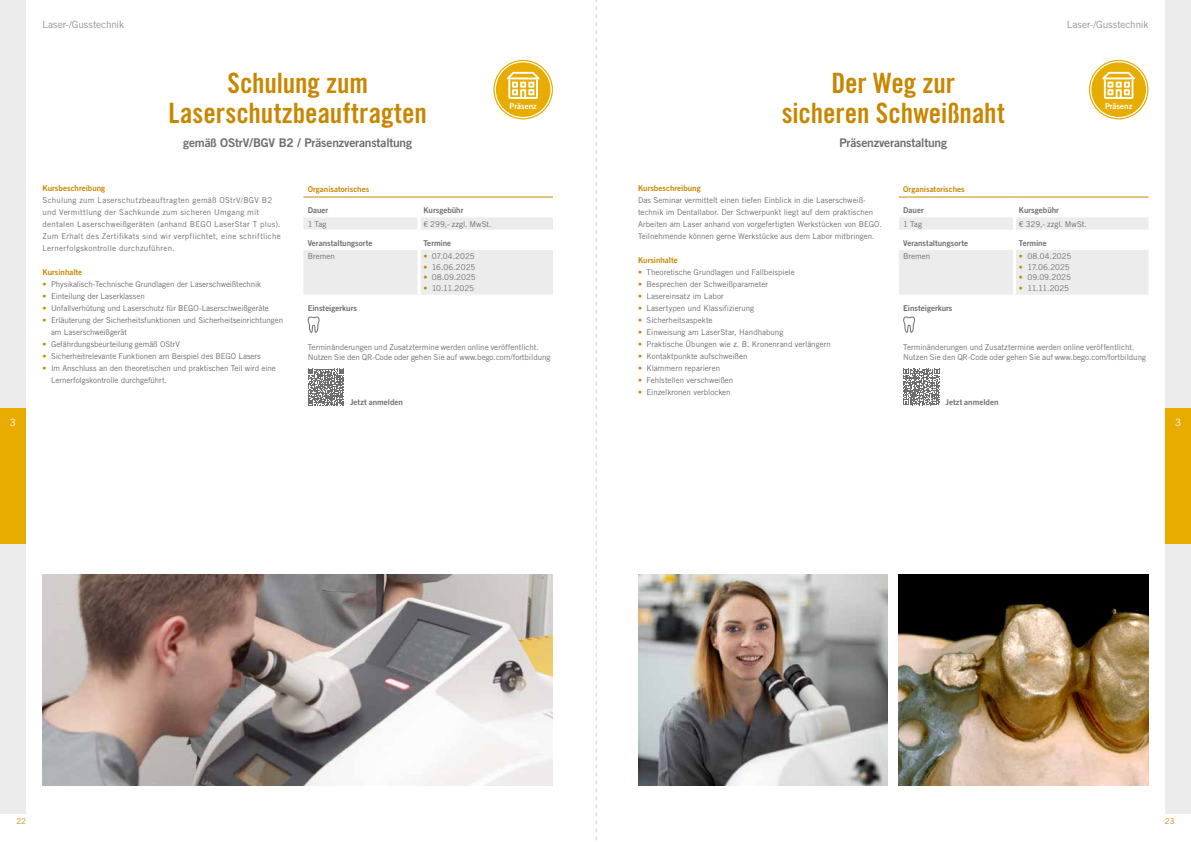
<style>
.page{position:relative;width:1191px;height:842px;background:#fff}
.page>*{position:absolute;margin:0;border:0;box-sizing:border-box;transform-origin:0 0}
.t1{font:28px/30px "Trade Gothic LT Std Bd Cn 20";letter-spacing:-.005em;color:#c78700;text-align:center}
.t2{font:12px "Trade Gothic LT Pro Bd 2";letter-spacing:-.015em;color:#6e6e6e}
.t3{font:10px "Trade Gothic LT Pro";letter-spacing:-.005em;color:#919291}
.t4{font:10px "Trade Gothic LT Pro";color:#fff}
.t5{font:8px/12px "Trade Gothic LT Pro";color:#6e6e6e}
.t6{font:8px/12px "Trade Gothic LT Pro";letter-spacing:.03em;color:#6e6e6e}
.t7{font:8px "Trade Gothic LT Pro Bd 2";color:#6e6e6e}
.t8{font:8px "Trade Gothic LT Pro Bd 2";color:#c78700}
.t9{font:8px "Trade Gothic LT Pro Bd 2";color:#fff}
.t10{font:8px "Trade Gothic LT Pro";color:#c78700}
.s1{color:#c78700}
</style>
<div class="page">
<div style="left:0;top:0;width:26px;height:814px;background:#ececec"></div>
<div style="left:1165px;top:0;width:26px;height:814px;background:#ececec"></div>
<img style="left:43px;top:574px;width:510px;height:211px">
<svg style="left:303px;top:217px;width:250px;height:78px"></svg>
<hr style="left:417px;top:216px;width:3px;height:14px;background:#fff">
<hr style="left:417px;top:250px;width:3px;height:45px;background:#fff">
<hr style="left:303px;top:249px;width:116px;height:1px;background:#fff">
<hr style="left:419px;top:249px;width:134px;height:1px;background:#fff">
<hr style="left:303px;top:197px;width:116px;height:1px;background:#c78700">
<hr style="left:419px;top:197px;width:134px;height:1px;background:#c78700">
<svg style="left:308px;top:369px;width:36px;height:37px"></svg>
<svg style="left:494px;top:61px;width:58px;height:58px"></svg>
<div style="left:493px;top:60px;width:60px;height:59px;border:1px solid #e8ac00;border-radius:50%"></div>
<div style="left:496px;top:62px;width:54px;height:55px;background:#e8ac00;border-radius:50%"></div>
<svg style="left:507px;top:72px;width:32px;height:27px"></svg>
<img style="left:638px;top:574px;width:249px;height:211px">
<img style="left:899px;top:574px;width:249px;height:211px">
<svg style="left:899px;top:217px;width:249px;height:78px"></svg>
<hr style="left:1013px;top:216px;width:3px;height:14px;background:#fff">
<hr style="left:1013px;top:250px;width:3px;height:45px;background:#fff">
<hr style="left:899px;top:249px;width:115px;height:1px;background:#fff">
<hr style="left:1014px;top:249px;width:134px;height:1px;background:#fff">
<hr style="left:899px;top:197px;width:115px;height:1px;background:#c78700">
<hr style="left:1014px;top:197px;width:134px;height:1px;background:#c78700">
<svg style="left:903px;top:369px;width:37px;height:36px"></svg>
<svg style="left:1089px;top:61px;width:58px;height:58px"></svg>
<div style="left:1089px;top:60px;width:59px;height:59px;border:1px solid #e8ac00;border-radius:50%"></div>
<div style="left:1091px;top:62px;width:55px;height:55px;background:#e8ac00;border-radius:50%"></div>
<svg style="left:1102px;top:72px;width:32px;height:27px"></svg>
<div style="left:0;top:408px;width:26px;height:135px;background:#e8ac00"></div>
<div style="left:1165px;top:408px;width:26px;height:135px;background:#e8ac00"></div>
<svg style="left:307px;top:316px;width:13px;height:17px"></svg>
<svg style="left:903px;top:316px;width:12px;height:17px"></svg>
<svg style="left:595px;top:0;width:1px;height:840px"></svg>
<p class="t3" style="left:43px;top:19px;width:83px">Laser-/Gusstechnik</p>
<p class="t3" style="left:1066px;top:19px;width:83px">Laser-/Gusstechnik</p>
<h1 class="t1" style="left:169px;top:67px;width:260px">Schulung zum<br>Laserschutzbeauftragten</h1>
<h2 class="t2" style="left:183px;top:135px;width:230px">gemäß OStrV/BGV B2 / Präsenzveranstaltung</h2>
<h1 class="t1" style="left:781px;top:67px;width:225px">Der Weg zur<br>sicheren Schweißnaht</h1>
<h2 class="t2" style="left:839px;top:135px;width:109px">Präsenzveranstaltung</h2>
<p class="t8" style="left:903px;top:184px;width:63px">Organisatorisches</p>
<p class="t7" style="left:903px;top:205px;width:22px">Dauer</p>
<p class="t7" style="left:1018px;top:205px;width:42px">Kursgebühr</p>
<p class="t5" style="left:903px;top:218px;width:20px">1 Tag</p>
<p class="t5" style="left:1018px;top:218px;width:70px">€ 329,- zzgl. MwSt.</p>
<p class="t7" style="left:903px;top:238px;width:66px">Veranstaltungsorte</p>
<p class="t7" style="left:1018px;top:238px;width:29px">Termine</p>
<p class="t5" style="left:903px;top:250px;width:29px">Bremen</p>
<p class="t5" style="left:1018px;top:250px;width:54px"><span class="s1">•</span> 08.04.2025</p>
<p class="t5" style="left:1018px;top:261px;width:52px"><span class="s1">•</span> 17.06.2025</p>
<p class="t5" style="left:1018px;top:271px;width:54px"><span class="s1">•</span> 09.09.2025</p>
<p class="t5" style="left:1018px;top:282px;width:52px"><span class="s1">•</span> 11.11.2025</p>
<p class="t9" style="left:509px;top:101px;width:29px">Präsenz</p>
<p class="t9" style="left:1105px;top:101px;width:29px">Präsenz</p>
<p class="t8" style="left:638px;top:184px;width:64px">Kursbeschreibung</p>
<p class="t5" style="left:638px;top:194px;width:245px">Das Seminar vermittelt einen tiefen Einblick in die Laserschweiß&shy;technik im Dentallabor. Der Schwerpunkt liegt auf dem praktischen Arbeiten am Laser anhand von vorgefertigten Werkstücken von BEGO.<br>Teilnehmende können gerne Werkstücke aus dem Labor mitbringen.</p>
<p class="t8" style="left:638px;top:256px;width:41px">Kursinhalte</p>
<p class="t5" style="left:638px;top:266px;width:158px"><span class="s1">•</span> Theoretische Grundlagen und Fallbeispiele</p>
<p class="t5" style="left:638px;top:278px;width:132px"><span class="s1">•</span> Besprechen der Schweißparameter</p>
<p class="t5" style="left:638px;top:290px;width:87px"><span class="s1">•</span> Lasereinsatz im Labor</p>
<p class="t5" style="left:638px;top:302px;width:118px"><span class="s1">•</span> Lasertypen und Klassifizierung</p>
<p class="t5" style="left:638px;top:314px;width:76px"><span class="s1">•</span> Sicherheitsaspekte</p>
<p class="t5" style="left:638px;top:326px;width:147px"><span class="s1">•</span> Einweisung am LaserStar, Handhabung</p>
<p class="t5" style="left:638px;top:338px;width:194px"><span class="s1">•</span> Praktische Übungen wie z. B. Kronenrand verlängern</p>
<p class="t5" style="left:638px;top:350px;width:111px"><span class="s1">•</span> Kontaktpunkte aufschweißen</p>
<p class="t5" style="left:638px;top:362px;width:84px"><span class="s1">•</span> Klammern reparieren</p>
<p class="t5" style="left:638px;top:374px;width:97px"><span class="s1">•</span> Fehlstellen verschweißen</p>
<p class="t5" style="left:638px;top:386px;width:94px"><span class="s1">•</span> Einzelkronen verblocken</p>
<p class="t8" style="left:43px;top:184px;width:64px">Kursbeschreibung</p>
<p class="t6" style="left:43px;top:194px;width:240px">Schulung zum Laserschutzbeauftragten gemäß OStrV/BGV B2 und Vermittlung der Sachkunde zum sicheren Umgang mit dentalen Laserschweißgeräten (anhand BEGO LaserStar T plus).<br>Zum Erhalt des Zertifikats sind wir verpflichtet, eine schriftliche Lernerfolgskontrolle durchzuführen.</p>
<p class="t8" style="left:43px;top:268px;width:41px">Kursinhalte</p>
<p class="t5" style="left:43px;top:278px;width:220px"><span class="s1">•</span> Physikalisch-Technische Grundlagen der Laserschweißtechnik</p>
<p class="t5" style="left:43px;top:290px;width:104px"><span class="s1">•</span> Einteilung der Laserklassen</p>
<p class="t5" style="left:43px;top:302px;width:228px"><span class="s1">•</span> Unfallverhütung und Laserschutz für BEGO-Laserschweißgeräte</p>
<p class="t5" style="left:51px;top:314px;width:233px;text-indent:-9px"><span class="s1">•</span> Erläuterung der Sicherheitsfunktionen und Sicherheitseinrichtungen am Laserschweißgerät</p>
<p class="t5" style="left:43px;top:338px;width:139px"><span class="s1">•</span> Gefährdungsbeurteilung gemäß OStrV</p>
<p class="t5" style="left:43px;top:350px;width:220px"><span class="s1">•</span> Sicherheitrelevante Funktionen am Beispiel des BEGO Lasers</p>
<p class="t5" style="left:51px;top:362px;width:226px;text-indent:-9px"><span class="s1">•</span> Im Anschluss an den theoretischen und praktischen Teil wird eine<br>Lernerfolgskontrolle durchgeführt.</p>
<p class="t8" style="left:308px;top:184px;width:63px">Organisatorisches</p>
<p class="t7" style="left:308px;top:205px;width:22px">Dauer</p>
<p class="t7" style="left:423px;top:205px;width:42px">Kursgebühr</p>
<p class="t5" style="left:308px;top:218px;width:20px">1 Tag</p>
<p class="t5" style="left:423px;top:218px;width:70px">€ 299,- zzgl. MwSt.</p>
<p class="t7" style="left:308px;top:238px;width:66px">Veranstaltungsorte</p>
<p class="t7" style="left:423px;top:238px;width:29px">Termine</p>
<p class="t5" style="left:308px;top:250px;width:29px">Bremen</p>
<p class="t5" style="left:423px;top:250px;width:53px"><span class="s1">•</span> 07.04.2025</p>
<p class="t5" style="left:423px;top:261px;width:53px"><span class="s1">•</span> 16.06.2025</p>
<p class="t5" style="left:423px;top:271px;width:54px"><span class="s1">•</span> 08.09.2025</p>
<p class="t5" style="left:423px;top:282px;width:52px"><span class="s1">•</span> 10.11.2025</p>
<p class="t7" style="left:308px;top:303px;width:51px">Einsteigerkurs</p>
<p class="t7" style="left:903px;top:303px;width:51px">Einsteigerkurs</p>
<p class="t5" style="left:903px;top:341px;width:244px;line-height:10.5px">Terminänderungen und Zusatztermine werden online veröffentlicht.<br>Nutzen Sie den QR-Code oder gehen Sie auf www.bego.com/fortbildung</p>
<p class="t7" style="left:945px;top:397px;width:54px">Jetzt anmelden</p>
<p class="t5" style="left:308px;top:342px;width:244px;line-height:10.5px">Terminänderungen und Zusatztermine werden online veröffentlicht.<br>Nutzen Sie den QR-Code oder gehen Sie auf www.bego.com/fortbildung</p>
<p class="t7" style="left:350px;top:398px;width:54px">Jetzt anmelden</p>
<p class="t4" style="left:10px;top:416px;width:8px">3</p>
<p class="t4" style="left:1175px;top:416px;width:8px">3</p>
<p class="t10" style="left:16px;top:816px;width:11px">22</p>
<p class="t10" style="left:1164px;top:816px;width:11px">23</p>
</div>
